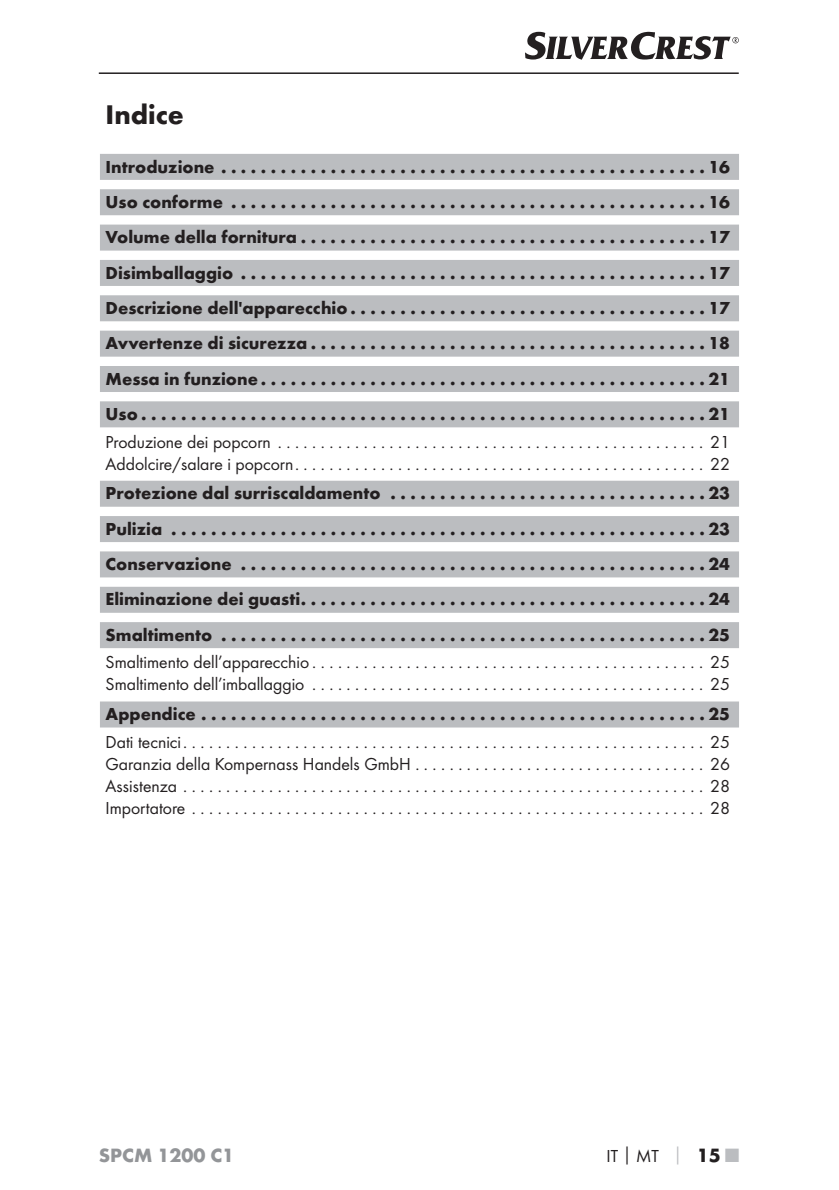
<style>
.page{position:relative;width:839px;height:1190px;background:#fff}
.page>*{position:absolute;margin:0;border:0;box-sizing:border-box;transform-origin:0 0}
.t1{font:700 28px "Futura";color:#231f20}
.t2{font:700 20px "Futura";color:#939598}
.t3{font:700 18px/35.4px "Futura";color:#231f20;text-align:justify}
.t4{font:18px/22px "Futura Boo";color:#231f20}
.s1{font-family:"Futura";font-weight:700}
.s2{font-family:"Futura";font-weight:700;color:#bbbdc0}
.s3{font-family:"Futura";font-weight:700;font-size:20px}
.s4{font-family:"Futura";font-weight:700;font-size:20px;color:#bbbdc0}
</style>
<div class="page">
<hr style="left:99px;top:72px;width:639px;height:2px;background:#231f20">
<svg style="left:525px;top:32px;width:213px;height:28px"></svg>
<div style="left:100px;top:154px;width:638px;height:26px;background:#bbbdc0"></div>
<div style="left:100px;top:189px;width:638px;height:26px;background:#bbbdc0"></div>
<div style="left:100px;top:224px;width:638px;height:26px;background:#bbbdc0"></div>
<div style="left:100px;top:260px;width:638px;height:26px;background:#bbbdc0"></div>
<div style="left:100px;top:295px;width:638px;height:26px;background:#bbbdc0"></div>
<div style="left:100px;top:331px;width:638px;height:26px;background:#bbbdc0"></div>
<div style="left:100px;top:366px;width:638px;height:26px;background:#bbbdc0"></div>
<div style="left:100px;top:401px;width:638px;height:26px;background:#bbbdc0"></div>
<div style="left:100px;top:481px;width:638px;height:26px;background:#bbbdc0"></div>
<div style="left:100px;top:516px;width:638px;height:26px;background:#bbbdc0"></div>
<div style="left:100px;top:551px;width:638px;height:26px;background:#bbbdc0"></div>
<div style="left:100px;top:587px;width:638px;height:26px;background:#bbbdc0"></div>
<div style="left:100px;top:622px;width:638px;height:26px;background:#bbbdc0"></div>
<div style="left:100px;top:701px;width:638px;height:26px;background:#bbbdc0"></div>
<h1 class="t1" style="left:105px;top:103px;width:80px">Indice</h1>
<p class="t3" style="left:105px;top:150px;width:625px">Introduzione .................................................16<br>Uso conforme ................................................16<br>Volume della fornitura .........................................17<br>Disimballaggio ...............................................17<br>Descrizione dell'apparecchio ....................................17<br>Avvertenze di sicurezza ........................................18<br>Messa in funzione .............................................21<br>Uso .........................................................21</p>
<p class="t4" style="left:105px;top:431px;width:625px">Produzione dei popcorn .................................................. 21<br>Addolcire/salare i popcorn ................................................ 22</p>
<p class="t3" style="left:105px;top:477px;width:625px">Protezione dal surriscaldamento ................................23<br>Pulizia ......................................................23<br>Conservazione ...............................................24<br>Eliminazione dei guasti .........................................24<br>Smaltimento .................................................25</p>
<p class="t4" style="left:105px;top:652px;width:625px">Smaltimento dell’apparecchio .............................................. 25<br>Smaltimento dell’imballaggio .............................................. 25</p>
<p class="t3" style="left:105px;top:698px;width:625px">Appendice ...................................................25</p>
<p class="t4" style="left:105px;top:731px;width:625px;text-align:justify">Dati tecnici ............................................................. 25<br>Garanzia della Kompernass Handels GmbH .................................. 26<br>Assistenza ............................................................. 28<br>Importatore ............................................................ 28</p>
<p class="t2" style="left:99px;top:1147px;width:137px">SPCM 1200 C1</p>
<p class="t4" style="left:606px;top:1146px;width:134px">IT<span class="s1">│</span>MT <span class="s2">│</span> <span class="s3">15</span> <span class="s4">■</span></p>
</div>
